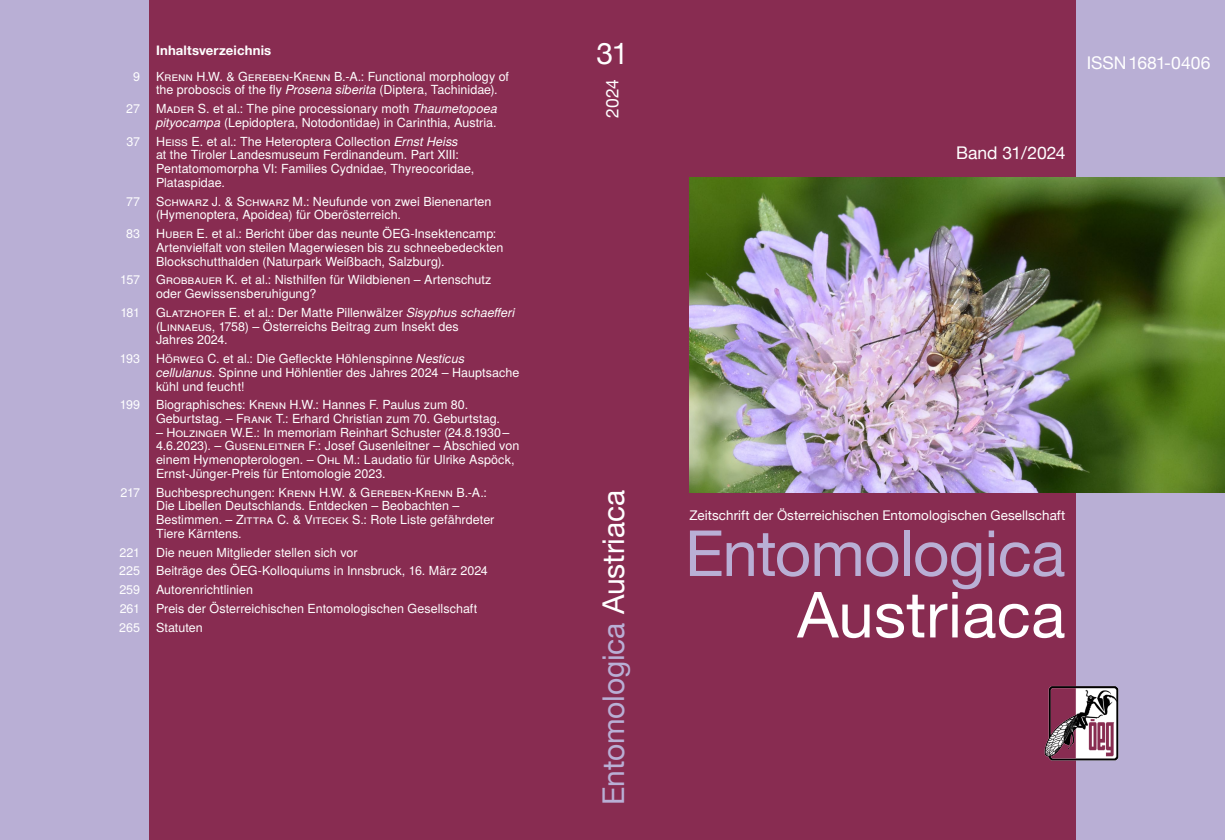
<style>
.page{position:relative;width:1225px;height:840px;background:#fff}
.page>*{position:absolute;margin:0;border:0;box-sizing:border-box;transform-origin:0 0}
.t1{font:63.62px "Helvetica Neue";letter-spacing:-.015em;color:#b9afd5}
.t2{font:63.62px "Helvetica Neue";letter-spacing:.005em;color:#fff}
.t3{font:30px "Helvetica Neue";letter-spacing:-.005em;color:#b9afd5}
.t4{font:30px "Helvetica Neue";color:#fff}
.t5{font:17.5px "Helvetica Neue";letter-spacing:-.005em;color:#fff}
.t6{font:13.38px "Helvetica Neue";letter-spacing:.005em;color:#fff}
.t7{font:700 13.12px "Helvetica Neue";letter-spacing:.01em;color:#fff}
.t8{font:12.5px/13.8px "Te X Gyre Heros";color:#fff}
.s1{font-style:italic}
.s2{color:#fff}
</style>
<div class="page">
<div style="left:149px;top:0;width:926px;height:840px;background:#882c51"></div>
<div style="left:1075px;top:0;width:149px;height:840px;background:#b9afd5"></div>
<div style="left:0;top:0;width:149px;height:840px;background:#b9afd5"></div>
<img style="left:1043px;top:684px;width:76px;height:78px">
<img style="left:689px;top:177px;width:535px;height:315px">
<p class="t7" style="left:156px;top:40px;width:117px">Inhaltsverzeichnis</p>
<p class="t8" style="left:133px;top:68px;width:8px">9</p>
<p class="t8" style="left:156px;top:68px;width:354px">Krenn H.W. &amp; Gereben-Krenn B.-A.: Functional morphology of the proboscis of the fly <span class="s1">Prosena siberita</span> (Diptera, Tachinidae).</p>
<p class="t8" style="left:126px;top:101px;width:15px">27</p>
<p class="t8" style="left:156px;top:101px;width:343px">Mader S. et al.: The pine processionary moth <span class="s1">Thaumetopoea pityocampa</span> (Lepidoptera, Notodontidae) in Carinthia, Austria.</p>
<p class="t8" style="left:126px;top:133px;width:15px">37</p>
<p class="t8" style="left:156px;top:133px;width:320px">Heiss E. et al.: The Heteroptera Collection <span class="s1">Ernst Heiss<br></span>at the Tiroler Landesmuseum Ferdinandeum. Part XIII:<br>Pentatomomorpha VI: Families Cydnidae, Thyreocoridae, Plataspidae.</p>
<p class="t8" style="left:126px;top:193px;width:15px">77</p>
<p class="t8" style="left:156px;top:193px;width:337px">Schwarz J. &amp; Schwarz M.: Neufunde von zwei Bienenarten (Hymenoptera, Apoidea) für Oberösterreich.</p>
<p class="t8" style="left:126px;top:226px;width:15px">83</p>
<p class="t8" style="left:156px;top:226px;width:349px">Huber E. et al.: Bericht über das neunte ÖEG-Insektencamp:<br>Artenvielfalt von steilen Magerwiesen bis zu schneebedeckten<br>Blockschutthalden (Naturpark Weißbach, Salzburg).</p>
<p class="t8" style="left:120px;top:272px;width:21px">157</p>
<p class="t8" style="left:156px;top:272px;width:337px">Grobbauer K. et al.: Nisthilfen für Wildbienen – Artenschutz oder Gewissensberuhigung?</p>
<p class="t8" style="left:120px;top:304px;width:21px">181</p>
<p class="t8" style="left:156px;top:304px;width:360px">Glatzhofer E. et al.: Der Matte Pillenwälzer <span class="s1">Sisyphus schaefferi </span>(Linnaeus, 1758) – Österreichs Beitrag zum Insekt des<br>Jahres 2024.</p>
<p class="t8" style="left:120px;top:351px;width:22px">193</p>
<p class="t8" style="left:156px;top:351px;width:365px">Hörweg C. et al.: Die Gefleckte Höhlenspinne <span class="s1">Nesticus cellulanus</span>. Spinne und Höhlentier des Jahres 2024 – Hauptsache kühl und feucht!</p>
<p class="t8" style="left:120px;top:397px;width:22px">199</p>
<p class="t8" style="left:156px;top:397px;width:345px">Biographisches: Krenn H.W.: Hannes F. Paulus zum 80.<br>Geburtstag. – Frank T.: Erhard Christian zum 70. Geburtstag.</p>
<p class="t8" style="left:156px;top:424px;width:365px">– Holzinger W.E.: In memoriam Reinhart Schuster (24.8.1930– 4.6.2023). – Gusenleitner F.: Josef Gusenleitner – Abschied von einem Hymenopterologen. – Ohl M.: Laudatio für Ulrike Aspöck, Ernst-Jünger-Preis für Entomologie 2023.</p>
<p class="t8" style="left:120px;top:484px;width:21px">217</p>
<p class="t8" style="left:156px;top:484px;width:340px">Buchbesprechungen: Krenn H.W. &amp; Gereben-Krenn B.-A.:<br>Die Libellen Deutschlands. Entdecken – Beobachten – Bestimmen. – Zittra C. &amp; Vitecek S.: Rote Liste gefährdeter Tiere Kärntens.</p>
<p class="t8" style="left:119px;top:544px;width:22px">221</p>
<p class="t8" style="left:156px;top:544px;width:203px">Die neuen Mitglieder stellen sich vor</p>
<p class="t8" style="left:119px;top:563px;width:22px">225</p>
<p class="t8" style="left:156px;top:563px;width:333px">Beiträge des ÖEG-Kolloquiums in Innsbruck, 16. März 2024</p>
<p class="t8" style="left:119px;top:582px;width:22px">259</p>
<p class="t8" style="left:156px;top:582px;width:98px">Autorenrichtlinien</p>
<p class="t8" style="left:120px;top:600px;width:22px">261</p>
<p class="t8" style="left:156px;top:600px;width:323px">Preis der Österreichischen Entomologischen Gesellschaft</p>
<p class="t8" style="left:119px;top:619px;width:22px">265</p>
<p class="t8" style="left:156px;top:619px;width:48px">Statuten</p>
<p class="t4" style="left:596px;top:32px;width:33px">31</p>
<p class="t5" style="left:599px;top:118px;width:39px;rotate:-90deg">2024</p>
<p class="t5" style="left:1086px;top:50px;width:125px">ISSN1681-0406</p>
<p class="t5" style="left:956px;top:141px;width:111px">Band 31/2024</p>
<p class="t3" style="left:592px;top:804px;width:316px;rotate:-90deg">Entomologica <span class="s2">Austriaca</span></p>
<p class="t6" style="left:689px;top:505px;width:377px">Zeitschrift der Österreichischen Entomologischen Gesellschaft</p>
<p class="t1" style="left:685px;top:507px;width:382px">Entomologica</p>
<p class="t2" style="left:797px;top:569px;width:270px">Austriaca</p>
</div>
